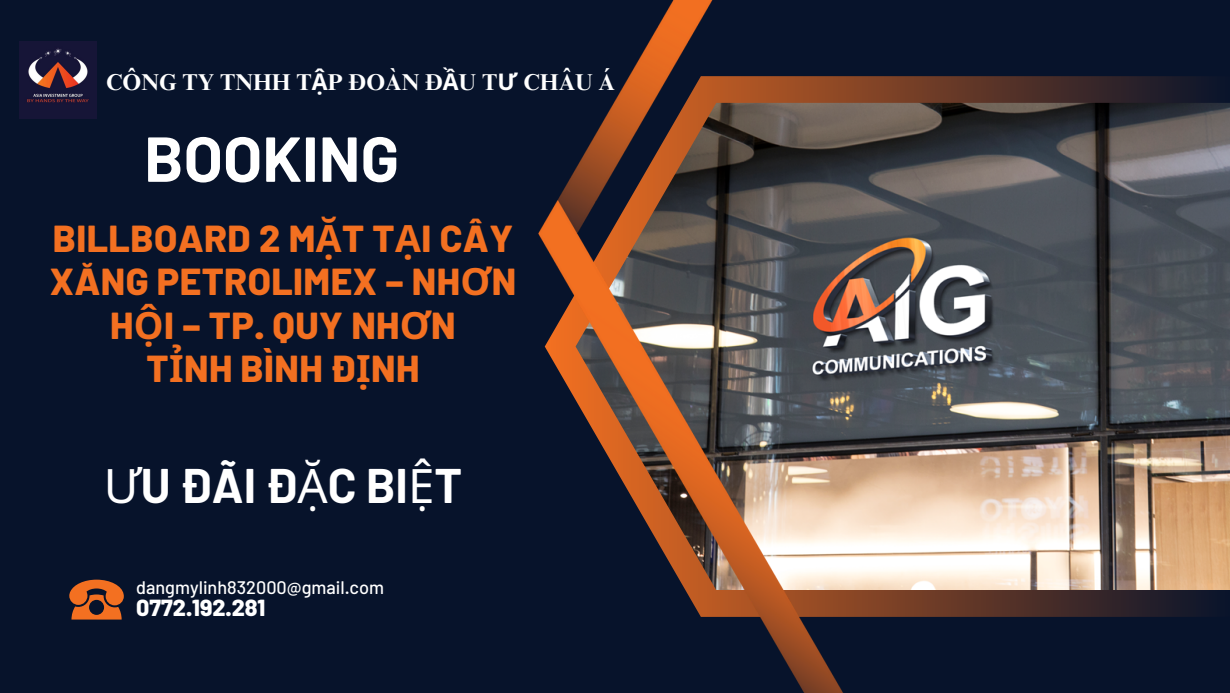
<style>
.page{position:relative;width:1230px;height:693px;background:#07132b}
.page>*{position:absolute;margin:0;border:0;box-sizing:border-box;transform-origin:0 0}
.t1{font:700 63.4px "Barlow";color:#fff}
.t2{font:700 47.4px "Barlow";color:#fff}
.t3{font:800 37.5px/43.5px "Barlow";letter-spacing:.01em;color:#f37021;text-align:center}
.t4{font:800 23.2px "Barlow";color:#fff}
.t5{font:700 22.9px "Times NRMT Pro";color:#fff}
.t6{font:500 18.1px "Barlow";color:#fff}
.s1{font-family:"Noto Sans"}
.s2{font-family:"Noto Sans";font-weight:700}
.s3{font-family:"Noto Sans";font-weight:400}
</style>
<div class="page">
<svg style="left:69px;top:580px;width:55px;height:39px"></svg>
<svg style="left:862px;top:76px;width:350px;height:541px;background:#4a2d28"></svg>
<img style="left:862px;top:103px;width:368px;height:487px">
<img style="left:538px;top:0;width:324px;height:693px">
<img style="left:20px;top:42px;width:76px;height:76px">
<p class="t5" style="left:106px;top:73px;width:511px">CÔNG TY TNHH T<span class="s1">Ậ</span>P ĐOÀN Đ<span class="s1">Ầ</span>U T<span class="s1">Ư</span> CHÂU Á</p>
<p class="t1" style="left:144px;top:118px;width:256px">BOOKING</p>
<p class="t3" style="left:50px;top:215px;width:468px">BILLBOARD 2 M<span class="s2">Ặ</span>T T<span class="s2">Ạ</span>I CÂY<br>XĂNG PETROLIMEX – NH<span class="s2">Ơ</span>N<br>H<span class="s2">Ộ</span>I – TP. QUY NH<span class="s2">Ơ</span>N</p>
<p class="t3" style="left:147px;top:346px;width:274px">T<span class="s2">Ỉ</span>NH BÌNH Đ<span class="s2">Ị</span>NH</p>
<p class="t2" style="left:104px;top:456px;width:360px"><span class="s3">Ư</span>U ĐÃI Đ<span class="s3">Ặ</span>C BI<span class="s3">Ệ</span>T</p>
<p class="t6" style="left:136px;top:576px;width:249px">dangmylinh832000@gmail.com</p>
<p class="t4" style="left:136px;top:593px;width:131px">0772.192.281</p>
</div>
